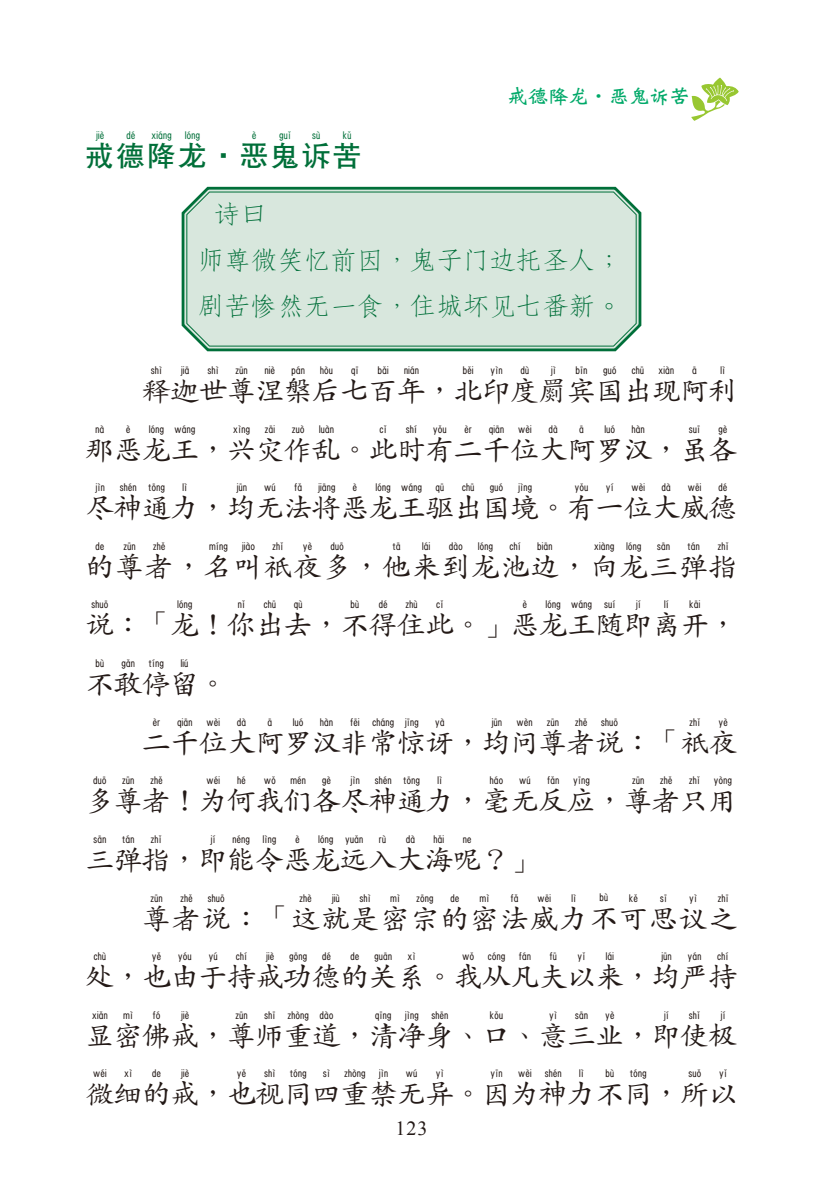
<style>
.page{position:relative;width:823px;height:1191px;background:#fff}
.page>*{position:absolute;margin:0;border:0;box-sizing:border-box;transform-origin:0 0}
.t1{font:28px/58.6px "DFP Kai W5 GB5 H Pin In 1 NLU BFW";letter-spacing:-.04em;color:#231916;text-align:justify;scale:1.05 1}
.t2{font:28px "DFP Hei W7 GB5 H Pin In 1 NLU BFW";letter-spacing:.05em;color:#006f39;scale:1.05 1}
.t3{font:26px/46px "DF Fang Song W4 GB5";letter-spacing:-.03em;color:#006f39;scale:1.05 1}
.t4{font:20px "DF Wei Bei W7 GB5";letter-spacing:-.04em;color:#00a969;scale:1.05 1}
.t5{font:20px "Times New Roman";color:#231916}
.s1{font-family:"DFP Hei W7 GB5 H Pin In 2 NLU BFW"}
.s2{font-family:"DFP Biao Kai W5 H Pin In 1 NLU BFW"}
.s3{font-family:"DFP Kai W5 GB5 H Pin In 2 NLU BFW"}
</style>
<div class="page">
<svg style="left:691px;top:78px;width:47px;height:43px"></svg>
<svg style="left:181px;top:186px;width:461px;height:166px;background:#79b296"></svg>
<div style="left:186px;top:191px;width:450px;height:156px;background:#d8e7dd"></div>
<p class="t2" style="left:85px;top:130px;width:265px">戒德<span class="s1">降</span>龍‧惡鬼訴苦</p>
<p class="t4" style="left:507px;top:86px;width:175px">戒德降龍‧惡鬼訴苦</p>
<p class="t3" style="left:198px;top:191px;width:406px;text-indent:16px">詩曰<br>師尊微笑憶前因，鬼子門邊託聖人；劇苦慘然無一食，住城壞見七番新。</p>
<p class="t1" style="left:85px;top:355px;width:622px;text-indent:57px">釋迦世尊涅<span class="s2">槃</span>後七百年，北印度罽賓國出現阿利那惡龍王，興災作亂。此時有二千位大阿羅漢，雖各盡神通力，均無法將惡龍王驅出國境。有一位大威德的尊者，名叫<span class="s2">祇</span>夜多，他來到龍池邊，向龍三<span class="s3">彈</span>指說：「龍！你出去，<span class="s3">不</span>得住此。」惡龍王隨即離開，<span class="s3">不</span>敢停留。</p>
<p class="t1" style="left:85px;top:707px;width:622px;text-indent:57px">二千位大阿羅漢非常驚訝，均問尊者說：「<span class="s2">祇</span>夜多尊者！為何我們各盡神通力，毫無反應，尊者只用三<span class="s3">彈</span>指，即能令惡龍遠入大海呢？」</p>
<p class="t1" style="left:85px;top:882px;width:622px;text-indent:57px">尊者說：「這就是密宗的密法威力<span class="s3">不</span>可思議之處，也由於持戒功德的關係。我從凡夫以來，均嚴持顯密佛戒，尊師重道，清淨身、口、意三業，即使極微細的戒，也視同四重禁無異。因<span class="s3">為</span>神力<span class="s3">不</span>同，所以</p>
<p class="t5" style="left:395px;top:1115px;width:33px">123</p>
</div>
